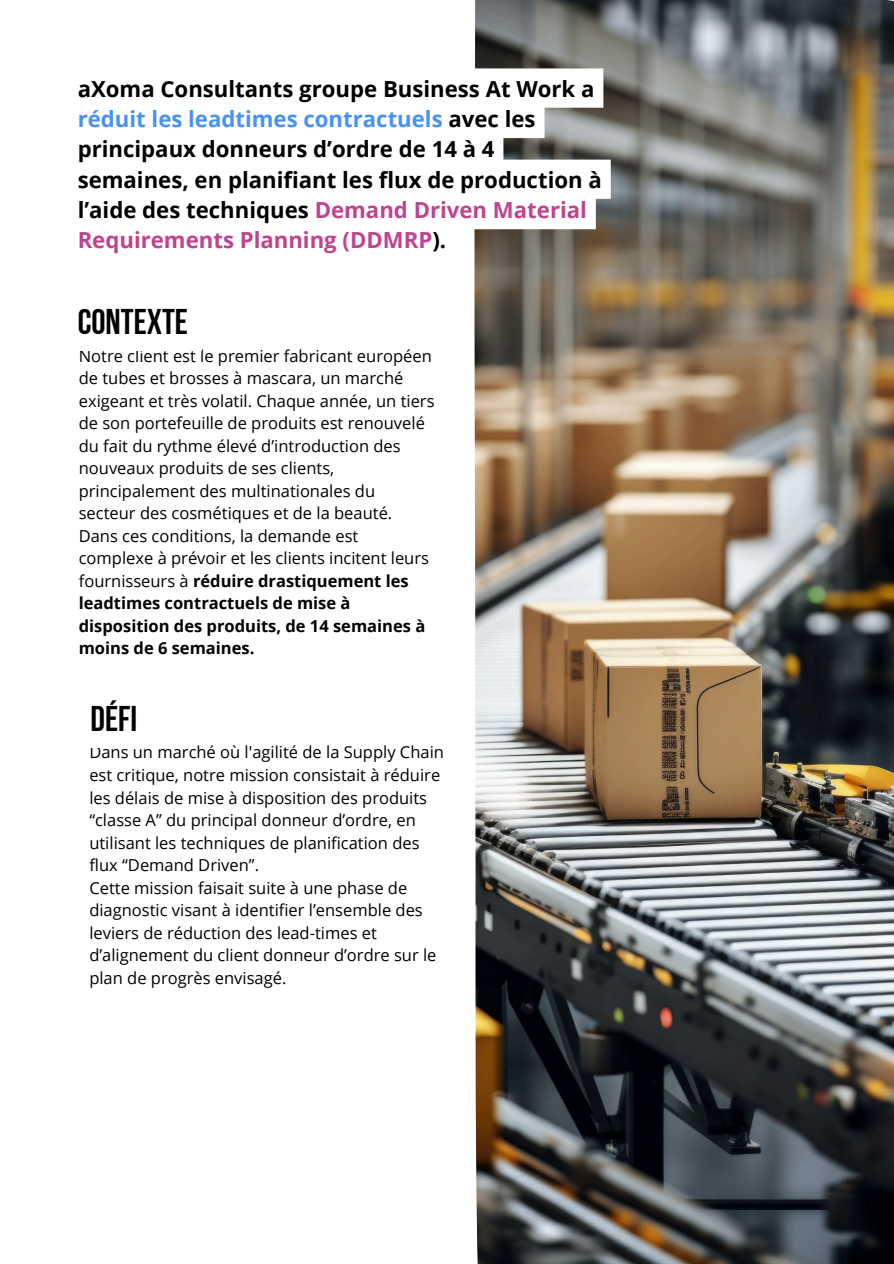
<style>
.page{position:relative;width:894px;height:1264px;background:#fff}
.page>*{position:absolute;margin:0;border:0;box-sizing:border-box;transform-origin:0 0}
.t1{font:35.7px "Bebas Neue Cyrillic";color:#000}
.t2{font:700 22.2px/30.3px "Open Sans";color:#000}
.t3{font:16.5px/22.5px "Open Sans";color:#000}
.t4{font:700 16.5px/22.5px "Open Sans";color:#000}
.s1{color:#4891f9}
.s2{color:#c1428e}
.s3{font-weight:400}
</style>
<div class="page">
<img style="left:474px;top:0;width:419px;height:1263px">
<svg style="left:474px;top:68px;width:136px;height:192px"></svg>
<p class="t2" style="left:78px;top:73px;width:525px">aXoma Consultants groupe Business At Work a <span class="s1">réduit les leadtimes contractuels</span> avec les principaux donneurs d’ordre de 14 à 4 semaines, en planifiant les flux de production à l’aide des techniques <span class="s2">Demand Driven Material Requirements Planning (DDMRP</span>).</p>
<h1 class="t1" style="left:78px;top:307px;width:112px">CONTEXTE</h1>
<h2 class="t3" style="left:79px;top:344px;width:357px">Notre client est le premier fabricant européen de tubes et brosses à mascara, un marché exigeant et très volatil. Chaque année, un tiers de son portefeuille de produits est renouvelé du fait du rythme élevé d’introduction des nouveaux produits de ses clients, principalement des multinationales du secteur des cosmétiques et de la beauté.</h2>
<h1 class="t4" style="left:79px;top:524px;width:351px"><span class="s3">Dans ces conditions, la demande est complexe à prévoir et les clients incitent leurs fournisseurs à</span> réduire drastiquement les leadtimes contractuels de mise à disposition des produits, de 14 semaines à moins de 6 semaines.</h1>
<p class="t1" style="left:90px;top:704px;width:48px">DÉFI</p>
<p class="t3" style="left:89px;top:740px;width:356px">Dans un marché où l'agilité de la Supply Chain est critique, notre mission consistait à réduire les délais de mise à disposition des produits “classe A” du principal donneur d’ordre, en utilisant les techniques de planification des flux “Demand Driven”.</p>
<p class="t3" style="left:89px;top:875px;width:348px">Cette mission faisait suite à une phase de diagnostic visant à identifier l’ensemble des leviers de réduction des lead-times et d’alignement du client donneur d’ordre sur le plan de progrès envisagé.</p>
</div>
